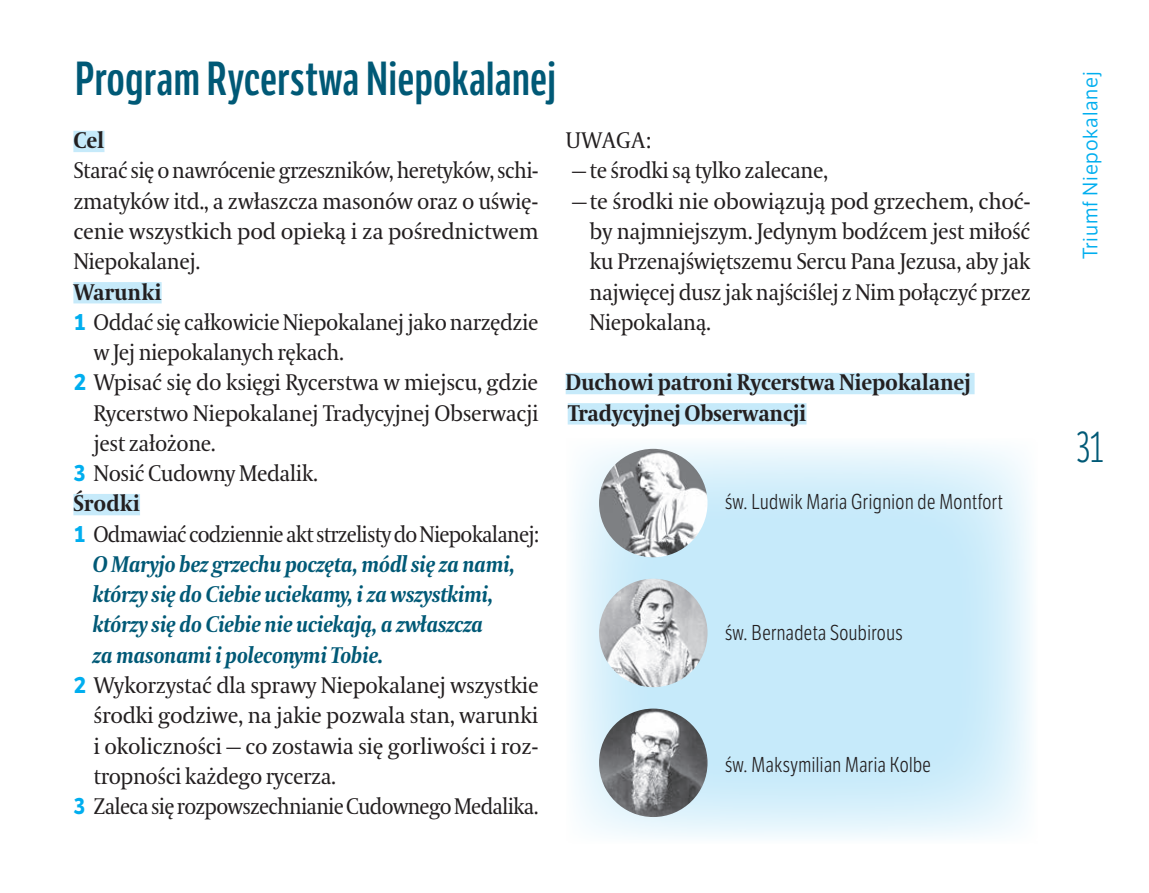
<style>
.page{position:relative;width:1149px;height:893px;background:#fff}
.page>*{position:absolute;margin:0;border:0;box-sizing:border-box;transform-origin:0 0}
.t1{font:600 46.35px "LFT Etica Compressed";letter-spacing:.015em;color:#005976}
.t2{font:300 42.75px "LFT Etica Compressed";color:#005976;scale:.9 1}
.t3{font:22.5px/30.2px "Coranto 2";letter-spacing:-.02em;color:#231f20;text-align:justify;scale:.79 1}
.t4{font:22.5px "Coranto 2";letter-spacing:-.02em;color:#231f20}
.t5{font:italic 700 22.5px "Coranto 2";letter-spacing:-.02em;color:#005976;scale:.95 1}
.t6{font:22.5px/30.4px "Coranto 2";letter-spacing:-.02em;color:#231f20;text-align:justify;scale:.93 1}
.t7{font:22.5px "Coranto 2";letter-spacing:-.02em;color:#231f20;scale:.95 1}
.t8{font:700 22.5px/30.4px "Coranto 2";letter-spacing:-.01em;color:#231f20;scale:.95 1}
.t9{font:22.5px "Coranto 2";letter-spacing:-.04em;color:#231f20;scale:.92 1}
.t10{font:22.5px "Coranto 2";letter-spacing:-.02em;color:#231f20;scale:.92 1}
.t11{font:22.5px "Coranto 2";letter-spacing:-.02em;color:#231f20;scale:.96 1}
.t12{font:22.5px "Coranto 2";letter-spacing:-.02em;color:#231f20;scale:.76 1}
.t13{font:300 20.93px "LFT Etica Condensed";letter-spacing:.025em;color:#231f20;scale:.95 1}
.t14{font:20.25px "LFT Etica Bk";letter-spacing:.04em;color:#00aeef}
.s1{font-family:"LFT Etica";font-weight:700;color:#00aeef}
</style>
<div class="page">
<div style="left:73px;top:131px;width:31px;height:21px;background:#c6eafa"></div>
<div style="left:73px;top:282px;width:89px;height:21px;background:#c6eafa"></div>
<div style="left:73px;top:494px;width:67px;height:21px;background:#c6eafa"></div>
<div style="left:565px;top:373px;width:409px;height:21px;background:#c6eafa"></div>
<div style="left:567px;top:403px;width:239px;height:21px;background:#c6eafa"></div>
<svg style="left:574px;top:446px;width:457px;height:392px;background:#d2eefa"></svg>
<img style="left:599px;top:449px;width:108px;height:108px;border-radius:54px">
<img style="left:599px;top:579px;width:108px;height:108px;border-radius:54px">
<img style="left:599px;top:709px;width:108px;height:108px;border-radius:54px">
<h1 class="t1" style="left:75px;top:51px;width:482px">Program Rycerstwa Niepokalanej</h1>
<p class="t8" style="left:73px;top:126px;width:34px">Cel</p>
<p class="t6" style="left:73px;top:156px;width:502px">Starać się o nawrócenie grzeszników, heretyków, schi&shy;zmatyków itd., a zwłaszcza masonów oraz o uświę&shy;cenie wszystkich pod opieką i za pośrednictwem Niepokalanej.</p>
<p class="t8" style="left:73px;top:277px;width:94px">Warunki</p>
<p class="t7" style="left:73px;top:308px;width:491px"><span class="s1">1</span> Oddać się całkowicie Niepokalanej jako narzędzie</p>
<p class="t7" style="left:93px;top:339px;width:265px">w Jej niepokalanych rękach.</p>
<p class="t4" style="left:73px;top:369px;width:466px"><span class="s1">2</span> Wpisać się do księgi Rycerstwa w miejscu, gdzie</p>
<p class="t4" style="left:93px;top:399px;width:446px">Rycerstwo Niepokalanej Tradycyjnej Obserwacji</p>
<p class="t7" style="left:93px;top:429px;width:130px">jest założone.</p>
<p class="t7" style="left:73px;top:460px;width:259px"><span class="s1">3</span> Nosić Cudowny Medalik.</p>
<p class="t8" style="left:73px;top:489px;width:72px">Środki</p>
<p class="t9" style="left:73px;top:520px;width:507px"><span class="s1">1</span> Odmawiać codziennie akt strzelisty do Niepokalanej:</p>
<p class="t5" style="left:92px;top:550px;width:446px">O Maryjo bez grzechu poczęta, módl się za nami,</p>
<p class="t5" style="left:92px;top:580px;width:423px">którzy się do Ciebie uciekamy, i za wszystkimi,</p>
<p class="t5" style="left:92px;top:611px;width:412px">którzy się do Ciebie nie uciekają, a zwłaszcza</p>
<p class="t5" style="left:92px;top:641px;width:308px">za masonami i poleconymi Tobie.</p>
<p class="t11" style="left:73px;top:672px;width:486px"><span class="s1">2</span> Wykorzystać dla sprawy Niepokalanej wszystkie</p>
<p class="t4" style="left:93px;top:702px;width:446px">środki godziwe, na jakie pozwala stan, warunki</p>
<p class="t4" style="left:93px;top:732px;width:446px">i okoliczności — co zostawia się gorliwości i roz-</p>
<p class="t7" style="left:93px;top:762px;width:257px">tropności każdego rycerza.</p>
<p class="t10" style="left:73px;top:793px;width:506px"><span class="s1">3</span> Zaleca się rozpowszechnianie Cudownego Medalika.</p>
<p class="t7" style="left:565px;top:127px;width:91px">UWAGA:</p>
<p class="t12" style="left:572px;top:157px;width:338px">— te środki są tylko zalecane,</p>
<p class="t3" style="left:589px;top:187px;width:560px;text-indent:-18px">— te środki nie obowiązują pod grzechem, choć&shy;by najmniejszym. Jedynym bodźcem jest miłość ku Przenajświętszemu Sercu Pana Jezusa, aby jak najwięcej dusz jak najściślej z Nim połączyć przez Niepokalaną.</p>
<p class="t8" style="left:565px;top:368px;width:429px">Duchowi patroni Rycerstwa Niepokalanej<br>Tradycyjnej Obserwancji</p>
<p class="t13" style="left:724px;top:489px;width:294px">św. Ludwik Maria Grignion de Montfort</p>
<p class="t13" style="left:724px;top:621px;width:188px">św. Bernadeta Soubirous</p>
<p class="t13" style="left:724px;top:752px;width:218px">św. Maksymilian Maria Kolbe</p>
<p class="t14" style="left:1078px;top:259px;width:190px;rotate:-90deg">Triumf Niepokalanej</p>
<h2 class="t2" style="left:1076px;top:423px;width:31px">31</h2>
</div>
